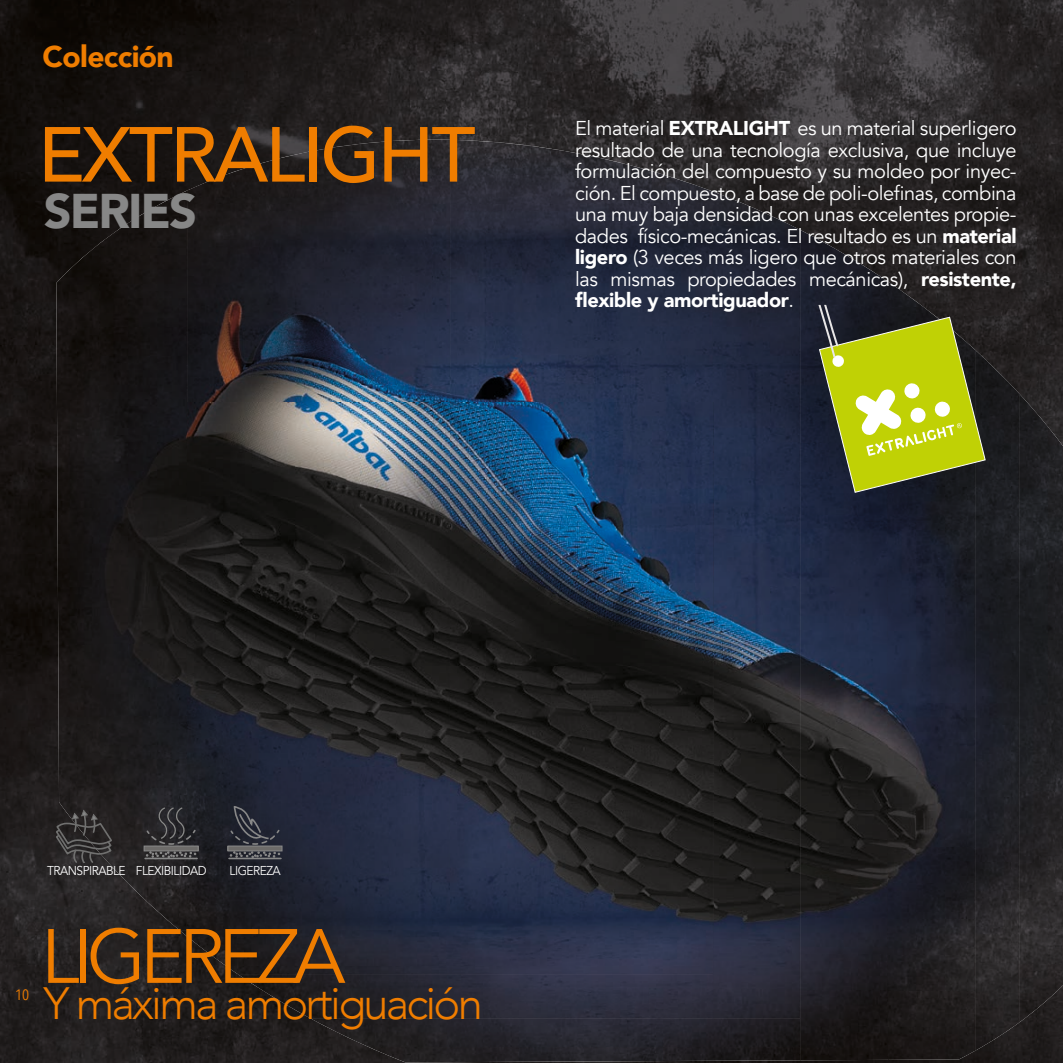
<style>
.page{position:relative;width:1063px;height:1063px;background:#fff}
.page>*{position:absolute;margin:0;border:0;box-sizing:border-box;transform-origin:0 0}
.t1{font:500 77.12px "Avenir";letter-spacing:-.04em;color:#ef7d00}
.t2{font:76px "Avenir";letter-spacing:-.08em;color:#ef7d00}
.t3{font:900 48.62px "Avenir";letter-spacing:-.04em;color:#878787}
.t4{font:300 45.12px "Avenir";letter-spacing:-.06em;color:#ef7d00}
.t5{font:900 30px "Avenir";letter-spacing:-.02em;color:#ef7d00}
.t6{font:20px/21.5px "Avenir";letter-spacing:-.02em;color:#fff;text-align:justify}
.t7{font:15px "Avenir Next Condensed";color:#ef7d00}
.t8{font:12.88px "Avenir";letter-spacing:-.04em;color:#fff;scale:.93 1}
.s1{font-weight:900}
</style>
<div class="page">
<img style="left:0;top:0;width:1063px;height:1063px">
<img style="left:187px;top:140px;width:526px;height:790px">
<img style="left:100px;top:190px;width:88px;height:741px">
<img style="left:713px;top:191px;width:88px;height:827px">
<img style="left:56px;top:243px;width:44px;height:567px">
<img style="left:800px;top:230px;width:88px;height:830px">
<img style="left:888px;top:282px;width:88px;height:778px">
<img style="left:975px;top:350px;width:45px;height:701px">
<img style="left:1019px;top:393px;width:44px;height:630px">
<img style="left:180px;top:930px;width:533px;height:45px">
<img style="left:238px;top:974px;width:475px;height:45px">
<img style="left:310px;top:1018px;width:491px;height:44px">
<svg style="left:55px;top:810px;width:59px;height:53px;background:#353333"></svg>
<div style="left:228px;top:846px;width:54px;height:5px;border:1px solid #878787"></div>
<hr style="left:229px;top:858px;width:52px;height:1px;background:#878787">
<svg style="left:229px;top:807px;width:52px;height:51px;background:#383a44"></svg>
<div style="left:144px;top:846px;width:54px;height:5px;border:1px solid #878787"></div>
<hr style="left:145px;top:858px;width:52px;height:1px;background:#878787">
<svg style="left:145px;top:806px;width:52px;height:52px;background:#39383b"></svg>
<svg style="left:795px;top:304px;width:190px;height:189px;background:#7c8529"></svg>
<h3 class="t5" style="left:43px;top:31px;width:133px">Colección</h3>
<h1 class="t1" style="left:38px;top:88px;width:439px">EXTRALIGHT</h1>
<h3 class="t3" style="left:44px;top:169px;width:155px">SERIES</h3>
<p class="t6" style="left:575px;top:118px;width:443px">El material <span class="s1">EXTRALIGHT</span> es un material superligero resultado de una tecnología exclusiva, que incluye formulación del compuesto y su moldeo por inyec&shy;ción. El compuesto, a base de poli-olefinas, combina una muy baja densidad con unas excelentes propie&shy;dades físico-mecánicas. El resultado es un <span class="s1">material ligero</span> (3 veces más ligero que otros materiales con las mismas propiedades mecánicas), <span class="s1">resistente, flexible y amortiguador</span>.</p>
<p class="t8" style="left:47px;top:863px;width:173px">TRANSPIRABLE FLEXIBILIDAD</p>
<p class="t8" style="left:230px;top:863px;width:57px">LIGEREZA</p>
<p class="t7" style="left:15px;top:982px;width:16px">10</p>
<h2 class="t2" style="left:41px;top:911px;width:306px">LIGEREZA</h2>
<h3 class="t4" style="left:43px;top:976px;width:441px">Y máxima amortiguación</h3>
</div>
